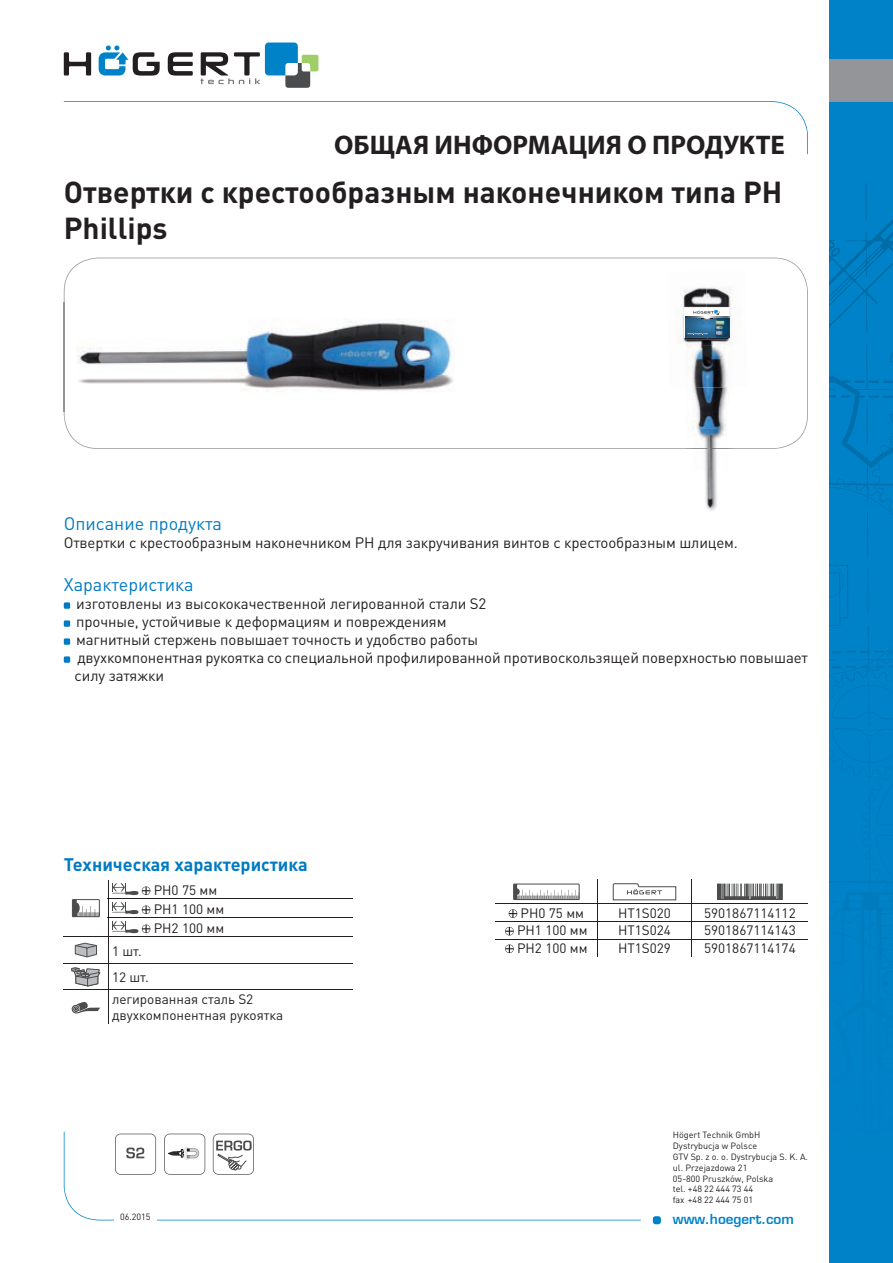
<style>
.page{position:relative;width:893px;height:1263px;background:#fff}
.page>*{position:absolute;margin:0;border:0;box-sizing:border-box;transform-origin:0 0}
.t1{font:700 30px/36px "DIN Pro";color:#231f20}
.t2{font:700 27px "Myriad Pro";color:#231f20}
.t3{font:18px "DIN Pro";color:#007bc2}
.t4{font:700 18px "DIN Pro";color:#007bc2}
.t5{font:15px/18px "DIN Pro";letter-spacing:-.01em;color:#231f20}
.t6{font:13.5px/19px "DIN Pro";color:#231f20}
.t7{font:700 13.5px "Euromode";color:#0082c8}
.t8{font:9px/10.8px "DIN Pro";color:#231f20}
</style>
<div class="page">
<svg style="left:64px;top:258px;width:744px;height:191px"></svg>
<div style="left:829px;top:0;width:64px;height:1263px;background:#0082c8"></div>
<svg style="left:64px;top:52px;width:27px;height:24px"></svg>
<svg style="left:168px;top:52px;width:25px;height:24px"></svg>
<svg style="left:99px;top:45px;width:61px;height:31px"></svg>
<svg style="left:201px;top:43px;width:117px;height:45px"></svg>
<div style="left:653px;top:1216px;width:8px;height:8px;background:#0082c8;border-radius:3px"></div>
<svg style="left:64px;top:101px;width:744px;height:53px"></svg>
<img style="left:829px;top:240px;width:8px;height:24px">
<img style="left:829px;top:274px;width:48px;height:59px">
<img style="left:837px;top:223px;width:56px;height:67px">
<img style="left:865px;top:184px;width:2px;height:37px">
<svg style="left:831px;top:248px;width:9px;height:9px"></svg>
<img style="left:846px;top:225px;width:41px;height:16px">
<svg style="left:829px;top:674px;width:64px;height:230px"></svg>
<img style="left:889px;top:352px;width:4px;height:10px">
<img style="left:829px;top:376px;width:64px;height:91px">
<img style="left:832px;top:666px;width:61px;height:8px">
<img style="left:829px;top:478px;width:64px;height:188px">
<img style="left:832px;top:728px;width:61px;height:35px">
<img style="left:832px;top:685px;width:61px;height:34px">
<img style="left:872px;top:436px;width:21px;height:53px">
<img style="left:861px;top:768px;width:32px;height:113px">
<img style="left:876px;top:835px;width:17px;height:43px">
<img style="left:876px;top:784px;width:17px;height:41px">
<img style="left:829px;top:881px;width:64px;height:2px">
<img style="left:829px;top:483px;width:64px;height:2px">
<img style="left:846px;top:650px;width:47px;height:3px">
<div style="left:829px;top:59px;width:64px;height:43px;background:#939598"></div>
<div style="left:64px;top:602px;width:6px;height:7px;background:#007bc2"></div>
<div style="left:64px;top:620px;width:6px;height:7px;background:#007bc2"></div>
<div style="left:64px;top:638px;width:6px;height:7px;background:#007bc2"></div>
<div style="left:64px;top:656px;width:6px;height:7px;background:#007bc2"></div>
<img style="left:63px;top:302px;width:409px;height:110px">
<img style="left:64px;top:302px;width:1px;height:110px">
<img style="left:686px;top:348px;width:47px;height:100px">
<img style="left:692px;top:348px;width:36px;height:163px">
<img style="left:692px;top:448px;width:36px;height:1px">
<img style="left:667px;top:270px;width:79px;height:41px">
<img style="left:668px;top:310px;width:39px;height:40px">
<img style="left:707px;top:309px;width:39px;height:39px">
<img style="left:669px;top:349px;width:17px;height:39px">
<img style="left:733px;top:348px;width:14px;height:39px">
<svg style="left:685px;top:307px;width:44px;height:30px"></svg>
<svg style="left:597px;top:880px;width:1px;height:77px"></svg>
<svg style="left:691px;top:880px;width:1px;height:77px"></svg>
<hr style="left:495px;top:904px;width:102px;height:1px;background:#231f20">
<hr style="left:597px;top:904px;width:95px;height:1px;background:#231f20">
<hr style="left:692px;top:904px;width:116px;height:1px;background:#231f20">
<hr style="left:495px;top:921px;width:102px;height:1px;background:#231f20">
<hr style="left:597px;top:921px;width:95px;height:1px;background:#231f20">
<hr style="left:692px;top:921px;width:116px;height:1px;background:#231f20">
<hr style="left:495px;top:939px;width:102px;height:1px;background:#231f20">
<hr style="left:597px;top:939px;width:95px;height:1px;background:#231f20">
<hr style="left:692px;top:939px;width:116px;height:1px;background:#231f20">
<svg style="left:515px;top:885px;width:63px;height:13px"></svg>
<div style="left:513px;top:883px;width:67px;height:17px;border:1px solid #4b4c4d"></div>
<svg style="left:613px;top:883px;width:63px;height:17px"></svg>
<svg style="left:717px;top:883px;width:66px;height:17px"></svg>
<svg style="left:509px;top:909px;width:8px;height:9px"></svg>
<svg style="left:505px;top:927px;width:9px;height:8px"></svg>
<svg style="left:505px;top:944px;width:9px;height:9px"></svg>
<hr style="left:108px;top:898px;width:171px;height:1px;background:#231f20">
<hr style="left:279px;top:898px;width:74px;height:1px;background:#231f20">
<hr style="left:108px;top:917px;width:171px;height:1px;background:#231f20">
<hr style="left:279px;top:917px;width:74px;height:1px;background:#231f20">
<hr style="left:108px;top:936px;width:171px;height:1px;background:#231f20">
<hr style="left:279px;top:936px;width:74px;height:1px;background:#231f20">
<hr style="left:108px;top:964px;width:171px;height:1px;background:#231f20">
<hr style="left:279px;top:964px;width:74px;height:1px;background:#231f20">
<hr style="left:108px;top:990px;width:171px;height:1px;background:#231f20">
<hr style="left:279px;top:990px;width:74px;height:1px;background:#231f20">
<hr style="left:64px;top:936px;width:44px;height:1px;background:#231f20">
<hr style="left:64px;top:964px;width:44px;height:1px;background:#231f20">
<hr style="left:64px;top:990px;width:44px;height:1px;background:#231f20">
<hr style="left:108px;top:990px;width:1px;height:33px;background:#231f20">
<svg style="left:74px;top:901px;width:24px;height:14px"></svg>
<div style="left:72px;top:899px;width:28px;height:18px;border:1px solid #4b4c4d"></div>
<svg style="left:108px;top:880px;width:42px;height:110px"></svg>
<svg style="left:75px;top:943px;width:22px;height:14px"></svg>
<svg style="left:71px;top:967px;width:29px;height:19px"></svg>
<svg style="left:72px;top:1002px;width:28px;height:11px"></svg>
<svg style="left:64px;top:1131px;width:577px;height:90px"></svg>
<h2 class="t2" style="left:334px;top:127px;width:452px">ОБЩАЯ ИНФОРМАЦИЯ О ПРОДУКТЕ</h2>
<h1 class="t1" style="left:64px;top:173px;width:720px">Отвертки с крестообразным наконечником типа PH<br>Phillips</h1>
<p class="t3" style="left:64px;top:511px;width:160px">Описание продукта</p>
<p class="t5" style="left:64px;top:532px;width:676px">Отвертки с крестообразным наконечником PH для закручивания винтов с крестообразным шлицем.</p>
<p class="t3" style="left:64px;top:572px;width:131px">Характеристика</p>
<p class="t5" style="left:75px;top:594px;width:735px">изготовлены из высококачественной легированной стали S2<br>прочные, устойчивые к деформациям и повреждениям<br>магнитный стержень повышает точность и удобство работы<br>двухкомпонентная рукоятка со специальной профилированной противоскользящей поверхностью повышает силу затяжки</p>
<p class="t4" style="left:64px;top:852px;width:245px">Техническая характеристика</p>
<p class="t6" style="left:154px;top:880px;width:72px">PH0 75 мм<br>PH1 100 мм<br>PH2 100 мм</p>
<p class="t6" style="left:112px;top:937px;width:38px;line-height:26.5px">1 шт.<br>12 шт.</p>
<p class="t6" style="left:112px;top:990px;width:173px;line-height:16.2px">легированная сталь S2 двухкомпонентная рукоятка</p>
<p class="t8" style="left:120px;top:1211px;width:32px">06.2015</p>
<p class="t6" style="left:521px;top:903px;width:65px">PH0 75 мм</p>
<p class="t6" style="left:618px;top:903px;width:54px">HT1S020</p>
<p class="t6" style="left:704px;top:903px;width:93px">5901867114112</p>
<p class="t6" style="left:517px;top:920px;width:72px">PH1 100 мм</p>
<p class="t6" style="left:618px;top:920px;width:54px">HT1S024</p>
<p class="t6" style="left:704px;top:920px;width:93px">5901867114143</p>
<p class="t6" style="left:517px;top:938px;width:72px">PH2 100 мм</p>
<p class="t6" style="left:618px;top:938px;width:54px">HT1S029</p>
<p class="t6" style="left:704px;top:938px;width:93px">5901867114174</p>
<p class="t8" style="left:673px;top:1129px;width:137px">Högert Technik GmbH<br>Dystrybucja w Polsce<br>GTV Sp. z o. o. Dystrybucja S. K. A. ul. Przejazdowa 21<br>05-800 Pruszków, Polska<br>tel. +48 22 444 73 44<br>fax +48 22 444 75 01</p>
<p class="t7" style="left:673px;top:1211px;width:123px">www.hoegert.com</p>
</div>
